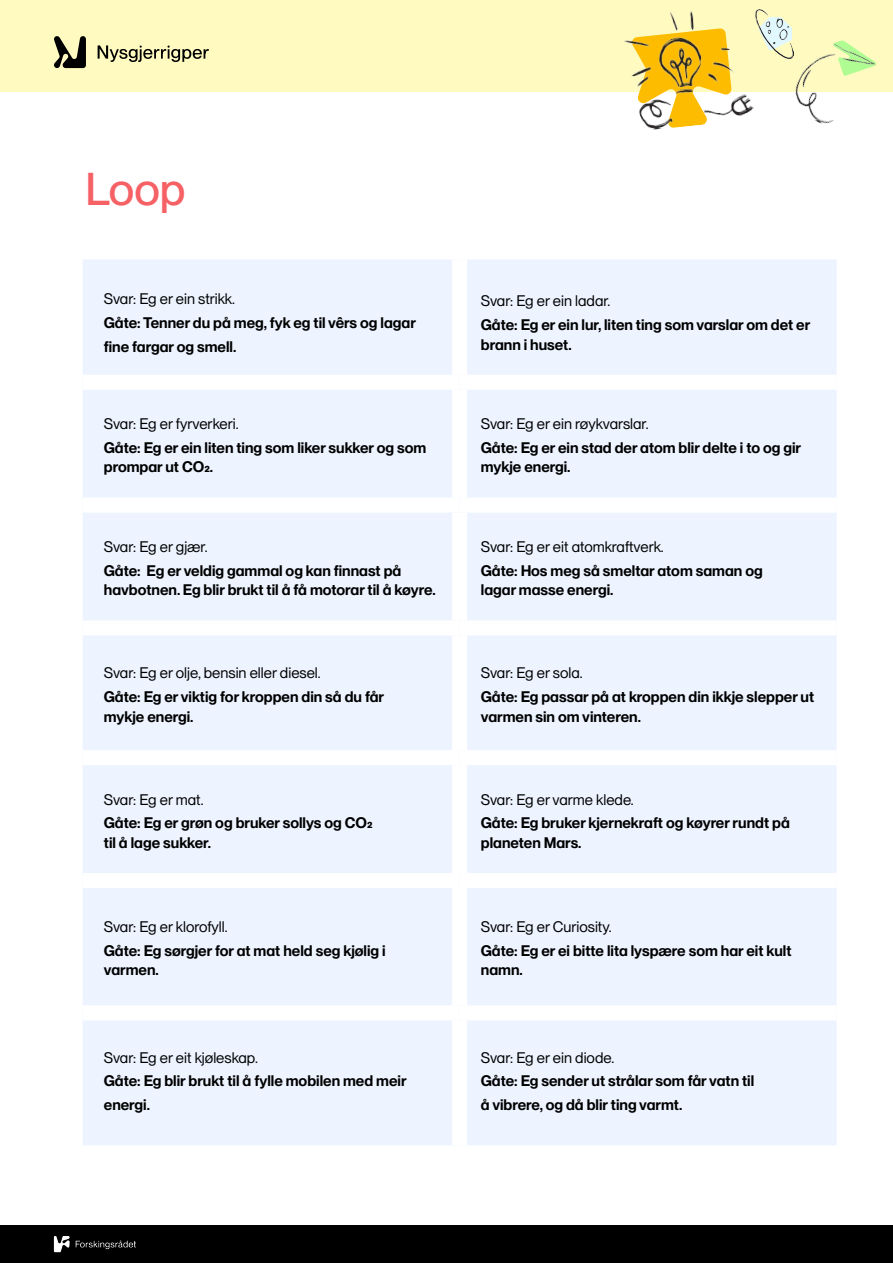
<style>
.page{position:relative;width:893px;height:1263px;background:#fff}
.page>*{position:absolute;margin:0;border:0;box-sizing:border-box;transform-origin:0 0}
.Tittel{font:500 45px "PP Neue Montreal";color:#f66166}
.Brødtekst{font:600 15px/19.5px "PP Neue Montreal";color:#000}
.Brødtekst-2{font:15px "PP Neue Montreal";color:#000}
</style>
<div class="page">
<div style="left:0;top:0;width:893px;height:91px;background:#fefac0"></div>
<div style="left:0;top:1225px;width:893px;height:38px;background:#000"></div>
<img style="left:622px;top:11px;width:133px;height:119px">
<img style="left:756px;top:10px;width:36px;height:49px">
<img style="left:786px;top:37px;width:90px;height:87px">
<svg style="left:98px;top:45px;width:111px;height:17px"></svg>
<svg style="left:54px;top:36px;width:32px;height:32px"></svg>
<img style="left:53px;top:1236px;width:83px;height:16px">
<div style="left:83px;top:259px;width:754px;height:886px;background:#edf4ff"></div>
<div style="left:452px;top:259px;width:15px;height:116px;background:#fff"></div>
<div style="left:83px;top:375px;width:377px;height:15px;background:#fff"></div>
<div style="left:460px;top:375px;width:377px;height:15px;background:#fff"></div>
<div style="left:452px;top:390px;width:15px;height:108px;background:#fff"></div>
<div style="left:83px;top:498px;width:377px;height:15px;background:#fff"></div>
<div style="left:460px;top:498px;width:377px;height:15px;background:#fff"></div>
<div style="left:452px;top:513px;width:15px;height:107px;background:#fff"></div>
<div style="left:83px;top:620px;width:377px;height:15px;background:#fff"></div>
<div style="left:460px;top:620px;width:377px;height:15px;background:#fff"></div>
<div style="left:452px;top:635px;width:15px;height:115px;background:#fff"></div>
<div style="left:83px;top:750px;width:377px;height:15px;background:#fff"></div>
<div style="left:460px;top:750px;width:377px;height:15px;background:#fff"></div>
<div style="left:452px;top:765px;width:15px;height:108px;background:#fff"></div>
<div style="left:452px;top:888px;width:15px;height:117px;background:#fff"></div>
<div style="left:452px;top:1020px;width:15px;height:125px;background:#fff"></div>
<div style="left:83px;top:1005px;width:377px;height:15px;background:#fff"></div>
<div style="left:460px;top:1005px;width:377px;height:15px;background:#fff"></div>
<div style="left:83px;top:873px;width:377px;height:15px;background:#fff"></div>
<div style="left:460px;top:873px;width:377px;height:15px;background:#fff"></div>
<h1 class="Tittel" style="left:85px;top:162px;width:102px">Loop</h1>
<p class="Brødtekst-2" style="left:104px;top:290px;width:133px">Svar: Eg er ein strikk.</p>
<p class="Brødtekst" style="left:104px;top:313px;width:314px">Gåte: Tenner du på meg, fyk eg til vêrs og lagar</p>
<p class="Brødtekst" style="left:104px;top:337px;width:134px">fine fargar og smell.</p>
<p class="Brødtekst-2" style="left:104px;top:415px;width:136px">Svar: Eg er fyrverkeri.</p>
<p class="Brødtekst" style="left:104px;top:438px;width:324px">Gåte: Eg er ein liten ting som liker sukker og som</p>
<p class="Brødtekst" style="left:104px;top:458px;width:111px">prompar ut CO2.</p>
<p class="Brødtekst-2" style="left:104px;top:538px;width:105px">Svar: Eg er gjær.</p>
<p class="Brødtekst" style="left:104px;top:561px;width:333px">Gåte: Eg er veldig gammal og kan finnast på havbotnen. Eg blir brukt til å få motorar til å køyre.</p>
<p class="Brødtekst-2" style="left:104px;top:664px;width:218px">Svar: Eg er olje, bensin eller diesel.</p>
<p class="Brødtekst" style="left:104px;top:687px;width:282px">Gåte: Eg er viktig for kroppen din så du får</p>
<p class="Brødtekst" style="left:104px;top:707px;width:91px">mykje energi.</p>
<p class="Brødtekst-2" style="left:104px;top:790px;width:101px">Svar: Eg er mat.</p>
<p class="Brødtekst" style="left:104px;top:813px;width:270px">Gåte: Eg er grøn og bruker sollys og CO2</p>
<p class="Brødtekst" style="left:104px;top:833px;width:109px">til å lage sukker.</p>
<p class="Brødtekst-2" style="left:104px;top:918px;width:125px">Svar: Eg er klorofyll.</p>
<p class="Brødtekst" style="left:104px;top:941px;width:283px">Gåte: Eg sørgjer for at mat held seg kjølig i</p>
<p class="Brødtekst" style="left:104px;top:960px;width:56px">varmen.</p>
<p class="Brødtekst-2" style="left:104px;top:1048px;width:156px">Svar: Eg er eit kjøleskap.</p>
<p class="Brødtekst" style="left:104px;top:1071px;width:304px">Gåte: Eg blir brukt til å fylle mobilen med meir</p>
<p class="Brødtekst" style="left:104px;top:1095px;width:48px">energi.</p>
<p class="Brødtekst-2" style="left:481px;top:292px;width:131px">Svar: Eg er ein ladar.</p>
<p class="Brødtekst" style="left:481px;top:315px;width:331px">Gåte: Eg er ein lur, liten ting som varslar om det er</p>
<p class="Brødtekst" style="left:481px;top:335px;width:92px">brann i huset.</p>
<p class="Brødtekst-2" style="left:481px;top:415px;width:169px">Svar: Eg er ein røykvarslar.</p>
<p class="Brødtekst" style="left:481px;top:438px;width:322px">Gåte: Eg er ein stad der atom blir delte i to og gir</p>
<p class="Brødtekst" style="left:481px;top:458px;width:91px">mykje energi.</p>
<p class="Brødtekst-2" style="left:481px;top:538px;width:184px">Svar: Eg er eit atomkraftverk.</p>
<p class="Brødtekst" style="left:481px;top:561px;width:283px">Gåte: Hos meg så smeltar atom saman og</p>
<p class="Brødtekst" style="left:481px;top:580px;width:134px">lagar masse energi.</p>
<p class="Brødtekst-2" style="left:481px;top:664px;width:103px">Svar: Eg er sola.</p>
<p class="Brødtekst" style="left:481px;top:687px;width:335px">Gåte: Eg passar på at kroppen din ikkje slepper ut</p>
<p class="Brødtekst" style="left:481px;top:707px;width:162px">varmen sin om vinteren.</p>
<p class="Brødtekst-2" style="left:481px;top:790px;width:154px">Svar: Eg er varme klede.</p>
<p class="Brødtekst" style="left:481px;top:813px;width:310px">Gåte: Eg bruker kjernekraft og køyrer rundt på</p>
<p class="Brødtekst" style="left:481px;top:833px;width:102px">planeten Mars.</p>
<p class="Brødtekst-2" style="left:481px;top:918px;width:132px">Svar: Eg er Curiosity.</p>
<p class="Brødtekst" style="left:481px;top:941px;width:312px">Gåte: Eg er ei bitte lita lyspære som har eit kult</p>
<p class="Brødtekst" style="left:481px;top:960px;width:43px">namn.</p>
<p class="Brødtekst-2" style="left:481px;top:1048px;width:135px">Svar: Eg er ein diode.</p>
<p class="Brødtekst" style="left:481px;top:1071px;width:275px">Gåte: Eg sender ut strålar som får vatn til</p>
<p class="Brødtekst" style="left:481px;top:1095px;width:203px">å vibrere, og då blir ting varmt.</p>
</div>
